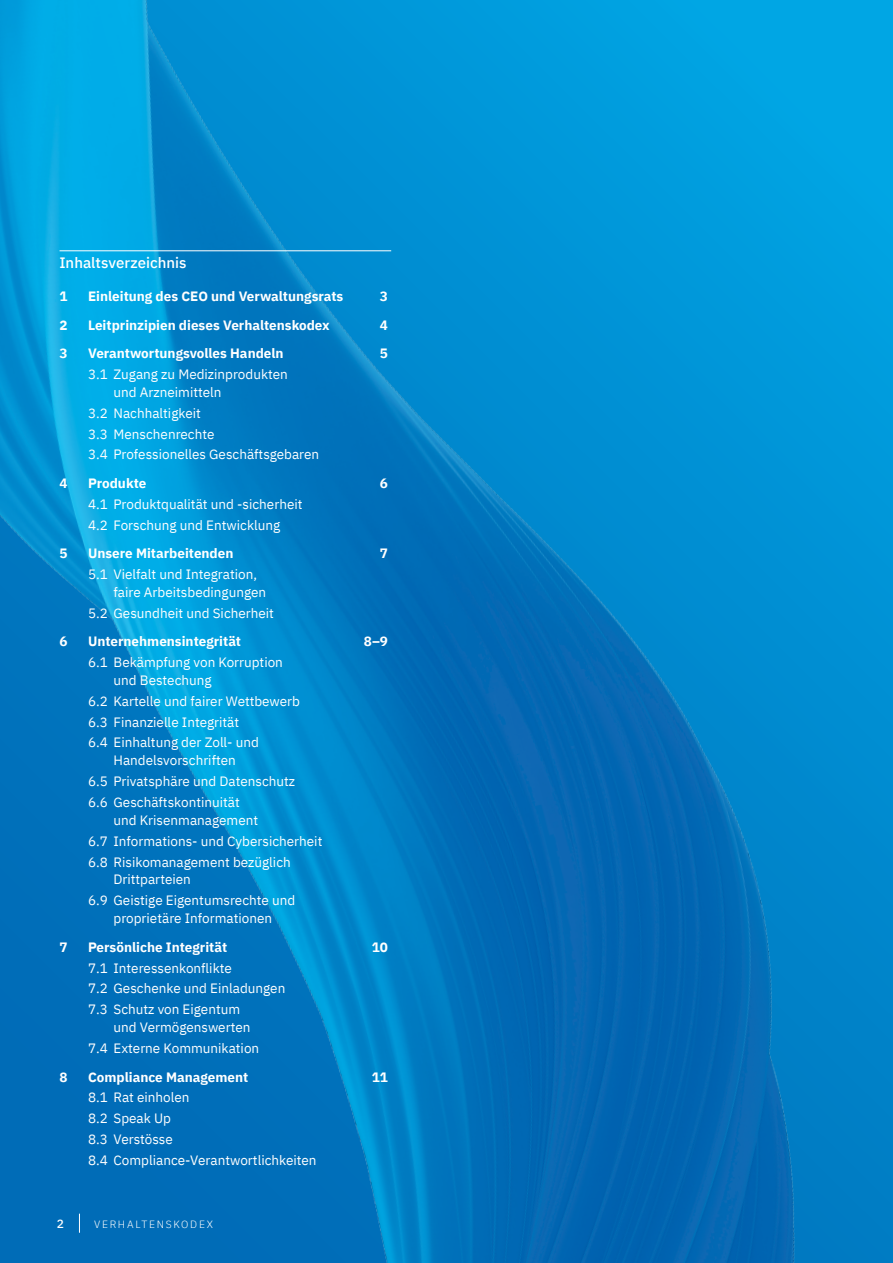
<style>
.page{position:relative;width:893px;height:1263px;background:#fff}
.page>*{position:absolute;margin:0;border:0;box-sizing:border-box;transform-origin:0 0}
.t1{font:500 15px "IBM Plex Sans";color:#fff}
.t2{font:13.5px/20.7px "IBM Plex Sans";color:#fff}
.t3{font:700 13.5px "IBM Plex Sans";color:#fff}
.t4{font:500 12px "IBM Plex Sans";color:#fff}
.t5{font:300 10.5px "IBM Plex Sans";letter-spacing:.16em;color:#fff}
</style>
<div class="page">
<img style="left:0;top:0;width:893px;height:1263px">
<svg style="left:79px;top:1214px;width:1px;height:19px"></svg>
<hr style="left:60px;top:250px;width:331px;height:1px;background:#fff">
<p class="t1" style="left:60px;top:251px;width:129px">Inhaltsverzeichnis</p>
<p class="t3" style="left:60px;top:286px;width:10px">1</p>
<p class="t3" style="left:88px;top:286px;width:257px">Einleitung des CEO und Verwaltungsrats</p>
<p class="t3" style="left:380px;top:286px;width:10px">3</p>
<p class="t3" style="left:60px;top:314px;width:10px">2</p>
<p class="t3" style="left:88px;top:314px;width:243px">Leitprinzipien dieses Verhaltenskodex</p>
<p class="t3" style="left:380px;top:314px;width:10px">4</p>
<p class="t3" style="left:60px;top:343px;width:10px">3</p>
<p class="t3" style="left:88px;top:343px;width:197px">Verantwortungsvolles Handeln</p>
<p class="t3" style="left:380px;top:343px;width:10px">5</p>
<p class="t2" style="left:114px;top:364px;width:176px;line-height:18px;text-indent:-26px">3.1 Zugang zu Medizinprodukten und Arzneimitteln</p>
<p class="t2" style="left:88px;top:402px;width:233px">3.2 Nachhaltigkeit<br>3.3 Menschenrechte<br>3.4 Professionelles Geschäftsgebaren</p>
<p class="t3" style="left:60px;top:472px;width:10px">4</p>
<p class="t3" style="left:88px;top:472px;width:60px">Produkte</p>
<p class="t3" style="left:380px;top:472px;width:10px">6</p>
<p class="t2" style="left:88px;top:492px;width:216px">4.1 Produktqualität und -sicherheit<br>4.2 Forschung und Entwicklung</p>
<p class="t3" style="left:60px;top:543px;width:10px">5</p>
<p class="t3" style="left:88px;top:543px;width:147px">Unsere Mitarbeitenden</p>
<p class="t3" style="left:380px;top:543px;width:10px">7</p>
<p class="t2" style="left:114px;top:564px;width:154px;line-height:18px;text-indent:-26px">5.1 Vielfalt und Integration, faire Arbeitsbedingungen</p>
<p class="t2" style="left:88px;top:601px;width:188px">5.2 Gesundheit und Sicherheit</p>
<p class="t3" style="left:60px;top:631px;width:10px">6</p>
<p class="t3" style="left:88px;top:631px;width:155px">Unternehmensintegrität</p>
<p class="t3" style="left:364px;top:631px;width:26px">8–9</p>
<p class="t2" style="left:114px;top:652px;width:171px;line-height:18px;text-indent:-26px">6.1 Bekämpfung von Korruption und Bestechung</p>
<p class="t2" style="left:88px;top:690px;width:214px">6.2 Kartelle und fairer Wettbewerb<br>6.3 Finanzielle Integrität<br>6.4 Einhaltung der Zoll- und</p>
<p class="t2" style="left:88px;top:749px;width:209px;text-indent:26px">Handelsvorschriften<br>6.5 Privatsphäre und Datenschutz<br>6.6 Geschäftskontinuität</p>
<p class="t2" style="left:88px;top:809px;width:236px;text-indent:26px">und Krisenmanagement<br>6.7 Informations- und Cybersicherheit<br>6.8 Risikomanagement bezüglich</p>
<p class="t2" style="left:88px;top:868px;width:209px;text-indent:26px">Drittparteien<br>6.9 Geistige Eigentumsrechte und</p>
<p class="t2" style="left:114px;top:907px;width:160px">proprietäre Informationen</p>
<p class="t3" style="left:60px;top:936px;width:10px">7</p>
<p class="t3" style="left:88px;top:936px;width:141px">Persönliche Integrität</p>
<p class="t3" style="left:372px;top:936px;width:18px">10</p>
<p class="t2" style="left:88px;top:956px;width:199px">7.1 Interessenkonflikte<br>7.2 Geschenke und Einladungen<br>7.3 Schutz von Eigentum</p>
<p class="t2" style="left:88px;top:1016px;width:173px;text-indent:26px">und Vermögenswerten<br>7.4 Externe Kommunikation</p>
<p class="t3" style="left:60px;top:1066px;width:10px">8</p>
<p class="t3" style="left:88px;top:1066px;width:162px">Compliance Management</p>
<p class="t3" style="left:372px;top:1066px;width:18px">11</p>
<p class="t2" style="left:88px;top:1086px;width:230px">8.1 Rat einholen<br>8.2 Speak Up<br>8.3 Verstösse<br>8.4 Compliance-Verantwortlichkeiten</p>
<p class="t4" style="left:57px;top:1214px;width:9px">2</p>
<p class="t5" style="left:94px;top:1216px;width:121px">VERHALTENSKODEX</p>
</div>
